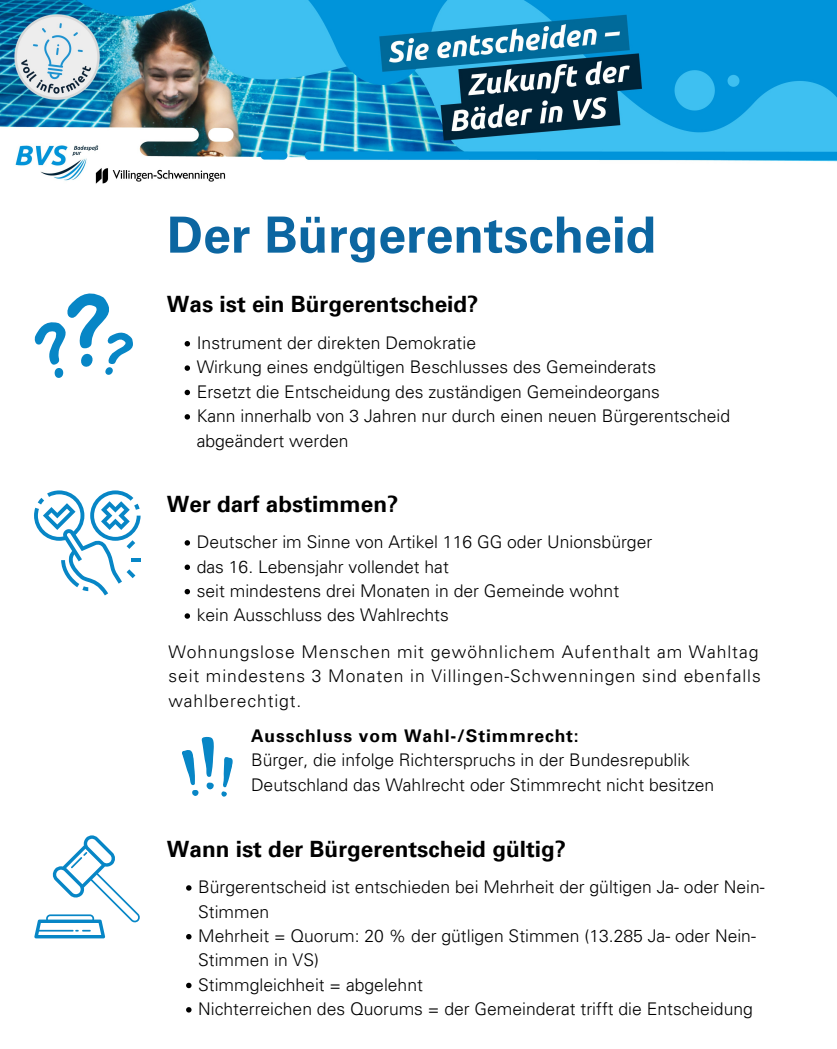
<style>
.page{position:relative;width:837px;height:1049px;background:#fff}
.page>*{position:absolute;margin:0;border:0;box-sizing:border-box;transform-origin:0 0}
.t1{font:700 50px "Univers LT";color:#0c66a1}
.t2{font:700 22.5px "Univers LT";color:#000}
.t3{font:300 17.5px/24.4px "Univers LT";color:#000}
.t4{font:300 17.5px/24.4px "Univers LT";letter-spacing:.05em;color:#000}
.t5{font:700 17.5px "Univers LT";letter-spacing:.05em;color:#000}
</style>
<div class="page">
<svg style="left:34px;top:490px;width:106px;height:105px"></svg>
<svg style="left:34px;top:293px;width:99px;height:85px"></svg>
<svg style="left:182px;top:737px;width:51px;height:60px"></svg>
<svg style="left:34px;top:835px;width:106px;height:103px"></svg>
<svg style="left:184px;top:341px;width:6px;height:5px"></svg>
<svg style="left:184px;top:365px;width:6px;height:6px"></svg>
<svg style="left:184px;top:390px;width:6px;height:5px"></svg>
<svg style="left:184px;top:414px;width:6px;height:6px"></svg>
<svg style="left:184px;top:540px;width:6px;height:6px"></svg>
<svg style="left:184px;top:564px;width:6px;height:6px"></svg>
<svg style="left:184px;top:589px;width:6px;height:5px"></svg>
<svg style="left:184px;top:613px;width:6px;height:6px"></svg>
<svg style="left:186px;top:885px;width:5px;height:6px"></svg>
<svg style="left:186px;top:934px;width:5px;height:5px"></svg>
<svg style="left:186px;top:983px;width:5px;height:5px"></svg>
<svg style="left:186px;top:1007px;width:5px;height:5px"></svg>
<img style="left:0;top:0;width:836px;height:184px">
<p class="t1" style="left:167px;top:206px;width:490px">Der Bürgerentscheid</p>
<p class="t2" style="left:167px;top:291px;width:313px">Was ist ein Bürgerentscheid?</p>
<h1 class="t3" style="left:197px;top:331px;width:281px">Instrument der direkten Demokratie</h1>
<p class="t3" style="left:197px;top:355px;width:461px">Wirkung eines endgültigen Beschlusses des Gemeinderats</p>
<h2 class="t3" style="left:197px;top:379px;width:464px">Ersetzt die Entscheidung des zuständigen Gemeindeorgans</h2>
<p class="t3" style="left:197px;top:404px;width:535px">Kann innerhalb von 3 Jahren nur durch einen neuen Bürgerentscheid abgeändert werden</p>
<p class="t2" style="left:167px;top:490px;width:233px">Wer darf abstimmen?</p>
<p class="t3" style="left:197px;top:530px;width:457px">Deutscher im Sinne von Artikel 116 GG oder Unionsbürger</p>
<p class="t3" style="left:197px;top:554px;width:253px">das 16. Lebensjahr vollendet hat</p>
<h2 class="t3" style="left:197px;top:579px;width:424px">seit mindestens drei Monaten in der Gemeinde wohnt</h2>
<p class="t3" style="left:197px;top:603px;width:253px">kein Ausschluss des Wahlrechts</p>
<p class="t4" style="left:168px;top:640px;width:593px">Wohnungslose Menschen mit gewöhnlichem Aufenthalt am Wahltag seit mindestens 3 Monaten in Villingen-Schwenningen sind ebenfalls wahlberechtigt.</p>
<p class="t5" style="left:251px;top:725px;width:329px">Ausschluss vom Wahl-/Stimmrecht:</p>
<p class="t3" style="left:251px;top:748px;width:464px">Bürger, die infolge Richterspruchs in der Bundesrepublik<br>Deutschland das Wahlrecht oder Stimmrecht nicht besitzen</p>
<p class="t2" style="left:167px;top:835px;width:400px">Wann ist der Bürgerentscheid gültig?</p>
<p class="t3" style="left:198px;top:875px;width:568px">Bürgerentscheid ist entschieden bei Mehrheit der gültigen Ja- oder Nein-Stimmen<br>Mehrheit = Quorum: 20 % der gütligen Stimmen (13.285 Ja- oder Nein-Stimmen in VS)<br>Stimmgleichheit = abgelehnt<br>Nichterreichen des Quorums = der Gemeinderat trifft die Entscheidung</p>
</div>
